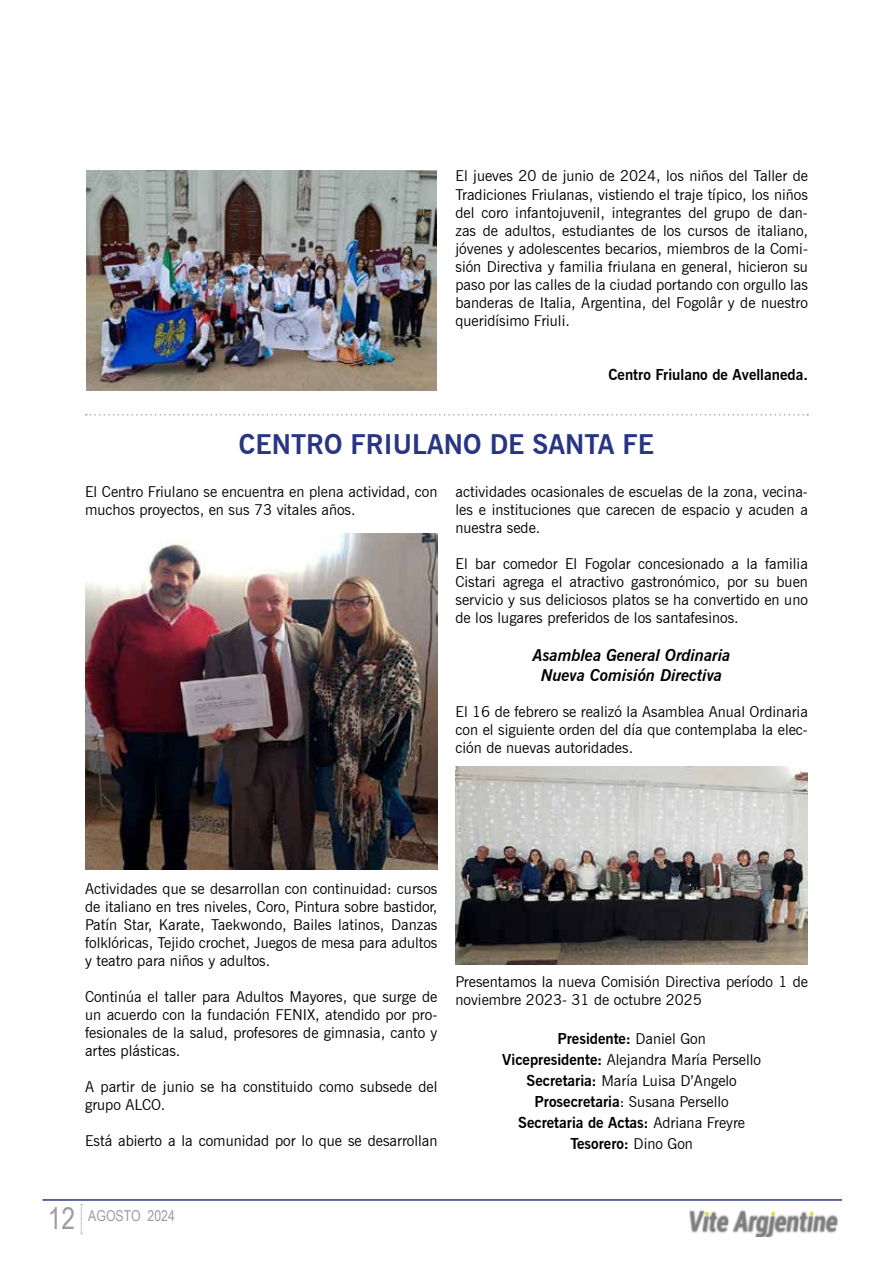
<style>
.page{position:relative;width:893px;height:1263px;background:#fff}
.page>*{position:absolute;margin:0;border:0;box-sizing:border-box;transform-origin:0 0}
.t1{font:700 27px "News Gothic BT";color:#283583}
.t2{font:italic 700 16.5px/19.8px "News Gothic BT";color:#000;text-align:center}
.t3{font:15px/18px "News Gothic BT";color:#000;text-align:justify}
.t4{font:700 15px "News Gothic BT";color:#000}
.t5{font:15px "Arial Narrow";color:#9d9d9c}
.s1{font-weight:700}
.s2{font-size:30px}
</style>
<div class="page">
<hr style="left:43px;top:1199px;width:799px;height:2px;background:#283583">
<svg style="left:81px;top:1204px;width:1px;height:30px"></svg>
<img style="left:689px;top:1210px;width:150px;height:26px">
<img style="left:86px;top:170px;width:350px;height:221px">
<svg style="left:86px;top:414px;width:722px;height:2px"></svg>
<img style="left:85px;top:534px;width:352px;height:336px">
<img style="left:455px;top:766px;width:353px;height:198px">
<p class="t3" style="left:455px;top:167px;width:354px">El jueves 20 de junio de 2024, los niños del Taller de Tradiciones Friulanas, vistiendo el traje típico, los niños del coro infantojuvenil, integrantes del grupo de dan&shy;zas de adultos, estudiantes de los cursos de italiano, jóvenes y adolescentes becarios, miembros de la Comi&shy;sión Directiva y familia friulana en general, hicieron su paso por las calles de la ciudad portando con orgullo las banderas de Italia, Argentina, del Fogolâr y de nuestro queridísimo Friuli.</p>
<p class="t4" style="left:608px;top:365px;width:201px">Centro Friulano de Avellaneda.</p>
<h1 class="t1" style="left:239px;top:428px;width:417px">CENTRO FRIULANO DE SANTA FE</h1>
<p class="t3" style="left:85px;top:483px;width:354px">El Centro Friulano se encuentra en plena actividad, con muchos proyectos, en sus 73 vitales años.</p>
<p class="t3" style="left:455px;top:483px;width:354px">actividades ocasionales de escuelas de la zona, vecina&shy;les e instituciones que carecen de espacio y acuden a nuestra sede.</p>
<p class="t3" style="left:455px;top:555px;width:354px">El bar comedor El Fogolar concesionado a la familia Cistari agrega el atractivo gastronómico, por su buen servicio y sus deliciosos platos se ha convertido en uno de los lugares preferidos de los santafesinos.</p>
<p class="t2" style="left:533px;top:645px;width:199px">Asamblea General Ordinaria<br>Nueva Comisión Directiva</p>
<p class="t3" style="left:455px;top:703px;width:354px">El 16 de febrero se realizó la Asamblea Anual Ordinaria con el siguiente orden del día que contemplaba la elec&shy;ción de nuevas autoridades.</p>
<p class="t3" style="left:85px;top:879px;width:354px">Actividades que se desarrollan con continuidad: cursos de italiano en tres niveles, Coro, Pintura sobre bastidor, Patín Star, Karate, Taekwondo, Bailes latinos, Danzas folklóricas, Tejido crochet, Juegos de mesa para adultos y teatro para niños y adultos.</p>
<p class="t3" style="left:85px;top:987px;width:354px">Continúa el taller para Adultos Mayores, que surge de un acuerdo con la fundación FENIX, atendido por pro&shy;fesionales de la salud, profesores de gimnasia, canto y artes plásticas.</p>
<p class="t3" style="left:85px;top:1077px;width:354px">A partir de junio se ha constituido como subsede del grupo ALCO.</p>
<p class="t3" style="left:85px;top:1131px;width:354px">Está abierto a la comunidad por lo que se desarrollan</p>
<p class="t3" style="left:455px;top:973px;width:354px">Presentamos la nueva Comisión Directiva período 1 de noviembre 2023- 31 de octubre 2025</p>
<p class="t3" style="left:502px;top:1028px;width:260px;line-height:21px;text-align:center"><span class="s1">Presidente:</span> Daniel Gon<br><span class="s1">Vicepresidente:</span> Alejandra María Persello<br><span class="s1">Secretaria:</span> María Luisa D’Angelo<br><span class="s1">Prosecretaria</span>: Susana Persello<br><span class="s1">Secretaria de Actas:</span> Adriana Freyre<br><span class="s1">Tesorero:</span> Dino Gon</p>
<p class="t5" style="left:48px;top:1204px;width:128px"><span class="s2">12</span> AGOSTO 2024</p>
</div>
